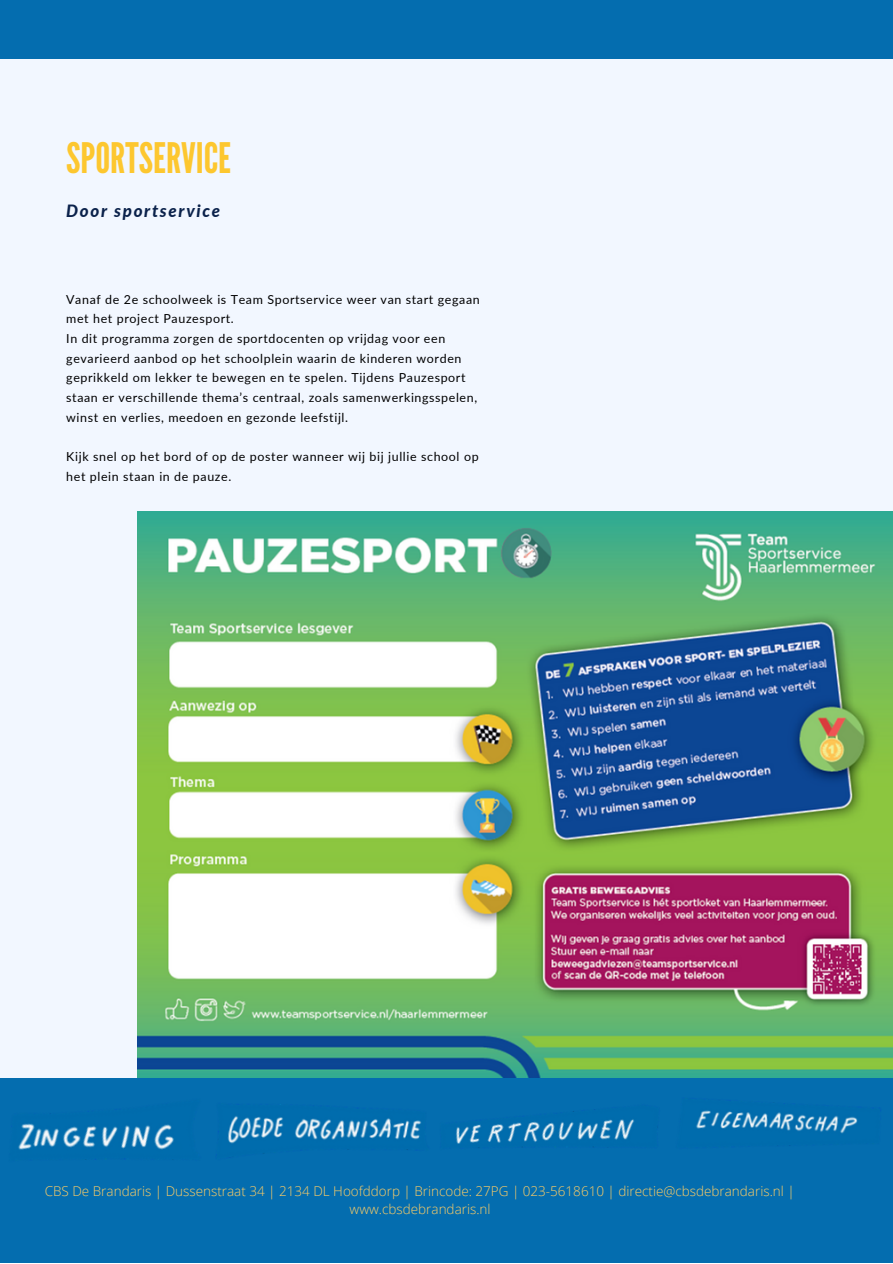
<style>
.page{position:relative;width:893px;height:1264px;background:#fff}
.page>*{position:absolute;margin:0;border:0;box-sizing:border-box;transform-origin:0 0}
.t1{font:42px "League Gothic";color:#fdc72f}
.t2{font:italic 800 16.95px "Lato";letter-spacing:.1em;color:#0b224b}
.t3{font:300 13.5px/18px "Open Sans";color:#fecd65;text-align:center}
.t4{font:12.45px/19.6px "Lato";letter-spacing:.05em;color:#000}
</style>
<div class="page">
<div style="left:0;top:0;width:892px;height:1262px;background:#f2f7ff"></div>
<div style="left:0;top:0;width:892px;height:58px;background:#046daf"></div>
<div style="left:0;top:1077px;width:892px;height:185px;background:#046daf"></div>
<img style="left:0;top:1029px;width:174px;height:131px">
<img style="left:464px;top:1077px;width:206px;height:71px">
<img style="left:174px;top:1077px;width:290px;height:81px">
<img style="left:670px;top:1077px;width:222px;height:69px">
<img style="left:138px;top:511px;width:754px;height:566px">
<p class="t1" style="left:66px;top:133px;width:166px">SPORTSERVICE</p>
<p class="t2" style="left:66px;top:201px;width:155px">Door sportservice</p>
<p class="t4" style="left:66px;top:289px;width:415px">Vanaf de 2e schoolweek is Team Sportservice weer van start gegaan met het project Pauzesport.</p>
<p class="t4" style="left:66px;top:328px;width:412px">In dit programma zorgen de sportdocenten op vrijdag voor een gevarieerd aanbod op het schoolplein waarin de kinderen worden geprikkeld om lekker te bewegen en te spelen. Tijdens Pauzesport staan er verschillende thema’s centraal, zoals samenwerkingsspelen, winst en verlies, meedoen en gezonde leefstijl.</p>
<p class="t4" style="left:66px;top:446px;width:414px">Kijk snel op het bord of op de poster wanneer wij bij jullie school op het plein staan in de pauze.</p>
<p class="t3" style="left:45px;top:1181px;width:751px">CBS De Brandaris | Dussenstraat 34 | 2134 DL Hoofddorp | Brincode: 27PG | 023-5618610 | directie@cbsdebrandaris.nl | www.cbsdebrandaris.nl</p>
</div>
